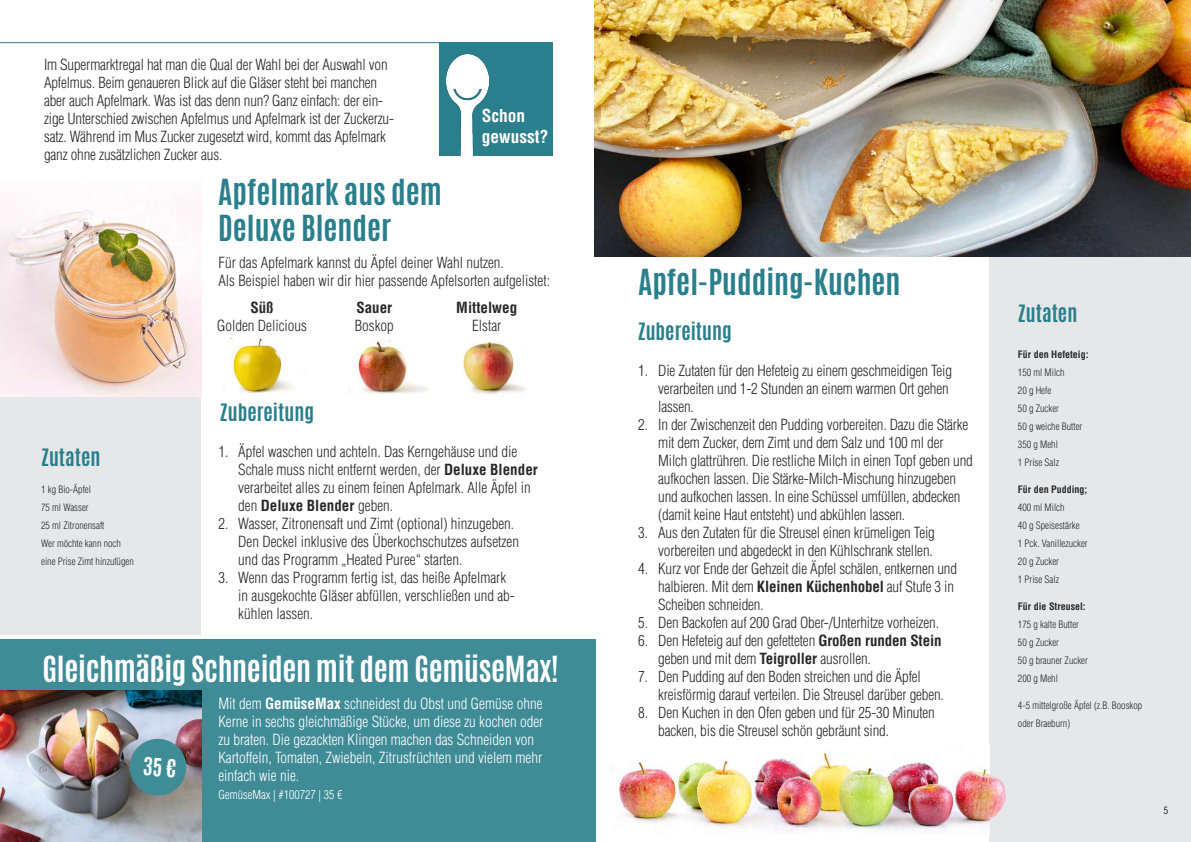
<style>
.page{position:relative;width:1191px;height:842px;background:#fff}
.page>*{position:absolute;margin:0;border:0;box-sizing:border-box;transform-origin:0 0}
.t1{font:700 30px/36px "Antonio";color:#2a7f8c}
.t2{font:700 30px "Antonio";letter-spacing:-.01em;color:#fff}
.t3{font:700 20px "Antonio";color:#2a7f8c}
.t4{font:700 condensed 17.4px/20.7px "Helvetica";color:#fff}
.t5{font:300 condensed 15px/18px "Helvetica";letter-spacing:-.01em;color:#282829}
.t6{font:300 condensed 15px/18px "Helvetica";color:#fff}
.t7{font:700 condensed 15px "Helvetica";color:#282829}
.t8{font:300 condensed 12px "Helvetica";color:#fff}
.t9{font:300 condensed 10px/18px "Helvetica";color:#282829}
.t10{font:700 condensed 10px "Helvetica";color:#282829}
.t11{font:300 condensed 10px "Helvetica";color:#000}
.s1{font-weight:700}
</style>
<div class="page">
<div style="left:0;top:189px;width:201px;height:446px;background:#e6e7e8"></div>
<img style="left:0;top:207px;width:201px;height:189px">
<div style="left:989px;top:252px;width:201px;height:590px;background:#e6e7e8"></div>
<img style="left:595px;top:0;width:596px;height:256px">
<div style="left:0;top:639px;width:595px;height:203px;background:#3f8c97"></div>
<img style="left:0;top:691px;width:201px;height:151px">
<div style="left:439px;top:43px;width:113px;height:113px;background:#2a7f8c"></div>
<img style="left:446px;top:54px;width:42px;height:102px">
<hr style="left:0;top:42px;width:552px;height:1px;background:#2a7f8c">
<img style="left:618px;top:751px;width:371px;height:81px">
<img style="left:987px;top:774px;width:18px;height:46px">
<img style="left:229px;top:338px;width:77px;height:54px">
<img style="left:357px;top:340px;width:72px;height:54px">
<img style="left:462px;top:341px;width:63px;height:55px">
<div style="left:0;top:171px;width:207px;height:36px;background:#fff"></div>
<svg style="left:129px;top:738px;width:58px;height:58px"></svg>
<p class="t5" style="left:44px;top:55px;width:352px">Im Supermarktregal hat man die Qual der Wahl bei der Auswahl von Apfelmus. Beim genaueren Blick auf die Gläser steht bei manchen aber auch Apfelmark. Was ist das denn nun? Ganz einfach: der ein&shy;zige Unterschied zwischen Apfelmus und Apfelmark ist der Zuckerzu&shy;satz. Während im Mus Zucker zugesetzt wird, kommt das Apfelmark ganz ohne zusätzlichen Zucker aus.</p>
<h1 class="t1" style="left:218px;top:174px;width:225px">Apfelmark aus dem<br>Deluxe Blender</h1>
<p class="t4" style="left:482px;top:106px;width:68px">Schon gewusst?</p>
<p class="t5" style="left:218px;top:253px;width:333px">Für das Apfelmark kannst du Äpfel deiner Wahl nutzen.<br>Als Beispiel haben wir dir hier passende Apfelsorten aufgelistet:</p>
<p class="t7" style="left:250px;top:298px;width:25px">Süß</p>
<p class="t5" style="left:217px;top:316px;width:91px">Golden Delicious</p>
<p class="t7" style="left:356px;top:298px;width:37px">Sauer</p>
<p class="t5" style="left:355px;top:316px;width:41px">Boskop</p>
<p class="t7" style="left:456px;top:298px;width:62px">Mittelweg</p>
<p class="t5" style="left:472px;top:316px;width:31px">Elstar</p>
<h2 class="t3" style="left:41px;top:442px;width:61px">Zutaten</h2>
<p class="t9" style="left:41px;top:480px;width:94px">1 kg Bio-Äpfel<br>75 ml Wasser<br>25 ml Zitronensaft<br>Wer möchte kann noch eine Prise Zimt hinzufügen</p>
<h2 class="t3" style="left:220px;top:397px;width:96px">Zubereitung</h2>
<p class="t5" style="left:238px;top:442px;width:301px;text-indent:-20px">1. Äpfel waschen und achteln. Das Kerngehäuse und die Schale muss nicht entfernt werden, der <span class="s1">Deluxe Blender </span>verarbeitet alles zu einem feinen Apfelmark. Alle Äpfel in den <span class="s1">Deluxe Blender</span> geben.</p>
<p class="t5" style="left:238px;top:514px;width:282px;text-indent:-20px">2. Wasser, Zitronensaft und Zimt (optional) hinzugeben.<br>Den Deckel inklusive des Überkochschutzes aufsetzen und das Programm „Heated Puree“ starten.</p>
<p class="t5" style="left:238px;top:568px;width:278px;text-indent:-20px">3. Wenn das Programm fertig ist, das heiße Apfelmark in ausgekochte Gläser abfüllen, verschließen und ab&shy;kühlen lassen.</p>
<h1 class="t2" style="left:43px;top:646px;width:518px">Gleichmäßig Schneiden mit dem GemüseMax!</h1>
<p class="t6" style="left:218px;top:694px;width:326px">Mit dem <span class="s1">GemüseMax</span> schneidest du Obst und Gemüse ohne Kerne in sechs gleichmäßige Stücke, um diese zu kochen oder zu braten. Die gezackten Klingen machen das Schneiden von Kartoffeln, Tomaten, Zwiebeln, Zitrusfrüchten und vielem mehr einfach wie nie.</p>
<p class="t8" style="left:218px;top:787px;width:125px">GemüseMax | #100727 | 35 €</p>
<h1 class="t1" style="left:638px;top:264px;width:264px">Apfel-Pudding-Kuchen</h1>
<h2 class="t3" style="left:638px;top:316px;width:96px">Zubereitung</h2>
<p class="t5" style="left:658px;top:361px;width:295px;text-indent:-20px">1. Die Zutaten für den Hefeteig zu einem geschmeidigen Teig verarbeiten und 1-2 Stunden an einem warmen Ort gehen lassen.</p>
<p class="t5" style="left:658px;top:415px;width:316px;text-indent:-20px">2. In der Zwischenzeit den Pudding vorbereiten. Dazu die Stärke mit dem Zucker, dem Zimt und dem Salz und 100 ml der Milch glattrühren. Die restliche Milch in einen Topf geben und aufkochen lassen. Die Stärke-Milch-Mischung hinzugeben und aufkochen lassen. In eine Schüssel umfüllen, abdecken (damit keine Haut entsteht) und abkühlen lassen.</p>
<p class="t5" style="left:638px;top:523px;width:298px;text-align:right">3. Aus den Zutaten für die Streusel einen krümeligen Teig vorbereiten und abgedeckt in den Kühlschrank stellen.</p>
<p class="t5" style="left:658px;top:559px;width:300px;text-indent:-20px">4. Kurz vor Ende der Gehzeit die Äpfel schälen, entkernen und halbieren. Mit dem <span class="s1">Kleinen Küchenhobel</span> auf Stufe 3 in<br>Scheiben schneiden.</p>
<p class="t5" style="left:638px;top:613px;width:302px">5. Den Backofen auf 200 Grad Ober-/Unterhitze vorheizen.</p>
<p class="t5" style="left:658px;top:631px;width:285px;text-indent:-20px">6. Den Hefeteig auf den gefetteten <span class="s1">Großen runden Stein </span>geben und mit dem <span class="s1">Teigroller</span> ausrollen.</p>
<p class="t5" style="left:658px;top:667px;width:287px;text-indent:-20px">7. Den Pudding auf den Boden streichen und die Äpfel kreisförmig darauf verteilen. Die Streusel darüber geben.</p>
<p class="t5" style="left:658px;top:703px;width:278px;text-indent:-20px">8. Den Kuchen in den Ofen geben und für 25-30 Minuten backen, bis die Streusel schön gebräunt sind.</p>
<h2 class="t3" style="left:1018px;top:298px;width:61px">Zutaten</h2>
<p class="t10" style="left:1018px;top:348px;width:72px">Für den Hefeteig:</p>
<p class="t9" style="left:1018px;top:363px;width:66px">150 ml Milch<br>20 g Hefe<br>50 g Zucker<br>50 g weiche Butter<br>350 g Mehl<br>1 Prise Salz</p>
<p class="t10" style="left:1018px;top:483px;width:71px">Für den Pudding;</p>
<p class="t9" style="left:1018px;top:498px;width:71px">400 ml Milch<br>40 g Speisestärke<br>1 Pck. Vanillezucker<br>20 g Zucker<br>1 Prise Salz</p>
<p class="t10" style="left:1018px;top:600px;width:69px">Für die Streusel:</p>
<p class="t9" style="left:1018px;top:615px;width:71px">175 g kalte Butter<br>50 g Zucker<br>50 g brauner Zucker<br>200 g Mehl</p>
<p class="t9" style="left:1018px;top:696px;width:126px">4-5 mittelgroße Äpfel (z.B. Booskop oder Braeburn)</p>
<p class="t11" style="left:1163px;top:804px;width:6px">5</p>
</div>
